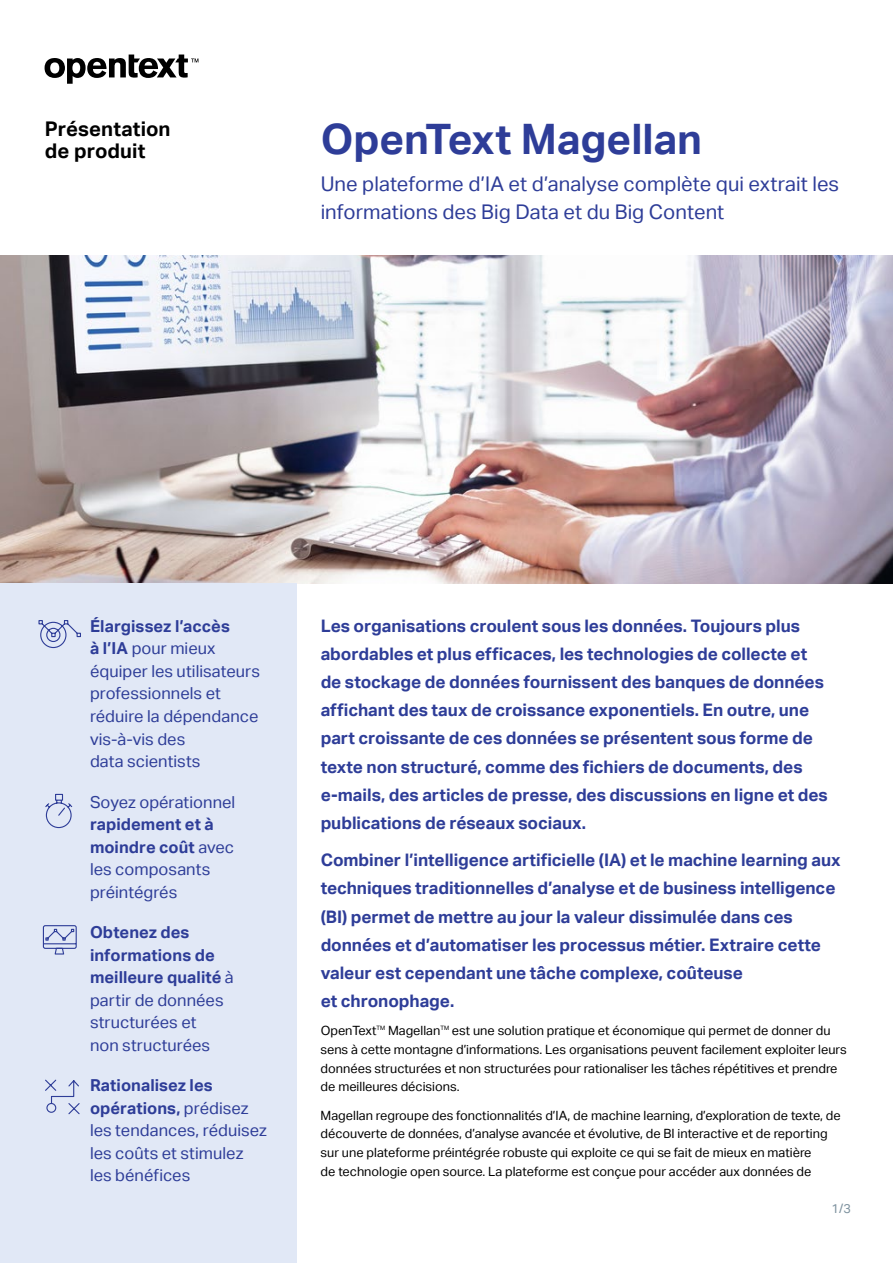
<style>
.page{position:relative;width:893px;height:1263px;background:#fff}
.page>*{position:absolute;margin:0;border:0;box-sizing:border-box;transform-origin:0 0}
.t1{font:700 42px "Aktiv Grotesk";color:#2e3d98}
.t2{font:20.25px/28.2px "Aktiv Grotesk";color:#2e3d98}
.t3{font:700 20.25px/22.5px "Aktiv Grotesk";letter-spacing:.005em;color:#000}
.t4{font:700 17.25px/28px "Aktiv Grotesk";letter-spacing:-.005em;color:#2e3d98}
.t5{font:16.5px/22.5px "Aktiv Grotesk";letter-spacing:.005em;color:#2e3d98}
.t6{font:12.75px/18.8px "Aktiv Grotesk";color:#000}
.t7{font:12.75px "Aktiv Grotesk";color:#7e929f}
.s1{font-weight:700}
</style>
<div class="page">
<svg style="left:45px;top:55px;width:153px;height:29px"></svg>
<img style="left:0;top:255px;width:893px;height:328px">
<div style="left:0;top:583px;width:297px;height:680px;background:#e1e8f6"></div>
<svg style="left:38px;top:620px;width:43px;height:29px"></svg>
<svg style="left:45px;top:793px;width:28px;height:36px"></svg>
<svg style="left:42px;top:925px;width:35px;height:30px"></svg>
<svg style="left:45px;top:1079px;width:35px;height:36px"></svg>
<p class="t3" style="left:45px;top:118px;width:127px">Présentation de produit</p>
<h1 class="t1" style="left:321px;top:115px;width:383px">OpenText Magellan</h1>
<p class="t2" style="left:321px;top:170px;width:520px">Une plateforme d’IA et d’analyse complète qui extrait les informations des Big Data et du Big Content</p>
<p class="t5" style="left:90px;top:615px;width:172px"><span class="s1">Élargissez l’accès<br>à l’IA</span> pour mieux équiper les utilisateurs professionnels et réduire la dépendance vis-à-vis des<br>data scientists</p>
<p class="t5" style="left:90px;top:790px;width:147px">Soyez opérationnel</p>
<p class="t5" style="left:90px;top:813px;width:146px"><span class="s1">rapidement et à moindre coût</span> avec les composants préintégrés</p>
<p class="t5" style="left:90px;top:921px;width:145px"><span class="s1">Obtenez des informations de meilleure qualité</span> à partir de données structurées et<br>non structurées</p>
<p class="t5" style="left:90px;top:1074px;width:178px"><span class="s1">Rationalisez les opérations,</span> prédisez les tendances, réduisez les coûts et stimulez les bénéfices</p>
<p class="t4" style="left:321px;top:612px;width:509px">Les organisations croulent sous les données. Toujours plus abordables et plus efficaces, les technologies de collecte et de stockage de données fournissent des banques de données affichant des taux de croissance exponentiels. En outre, une part croissante de ces données se présentent sous forme de texte non structuré, comme des fichiers de documents, des e-mails, des articles de presse, des discussions en ligne et des publications de réseaux sociaux.</p>
<p class="t4" style="left:321px;top:846px;width:522px">Combiner l’intelligence artificielle (IA) et le machine learning aux techniques traditionnelles d’analyse et de business intelligence (BI) permet de mettre au jour la valeur dissimulée dans ces données et d’automatiser les processus métier. Extraire cette valeur est cependant une tâche complexe, coûteuse<br>et chronophage.</p>
<p class="t6" style="left:321px;top:1021px;width:528px">OpenText<sup>TM</sup> Magellan<sup>TM</sup> est une solution pratique et économique qui permet de donner du sens à cette montagne d’informations. Les organisations peuvent facilement exploiter leurs données structurées et non structurées pour rationaliser les tâches répétitives et prendre de meilleures décisions.</p>
<p class="t6" style="left:321px;top:1106px;width:521px">Magellan regroupe des fonctionnalités d’IA, de machine learning, d’exploration de texte, de découverte de données, d’analyse avancée et évolutive, de BI interactive et de reporting sur une plateforme préintégrée robuste qui exploite ce qui se fait de mieux en matière<br>de technologie open source. La plateforme est conçue pour accéder aux données de</p>
<p class="t7" style="left:832px;top:1201px;width:21px">1/3</p>
</div>
